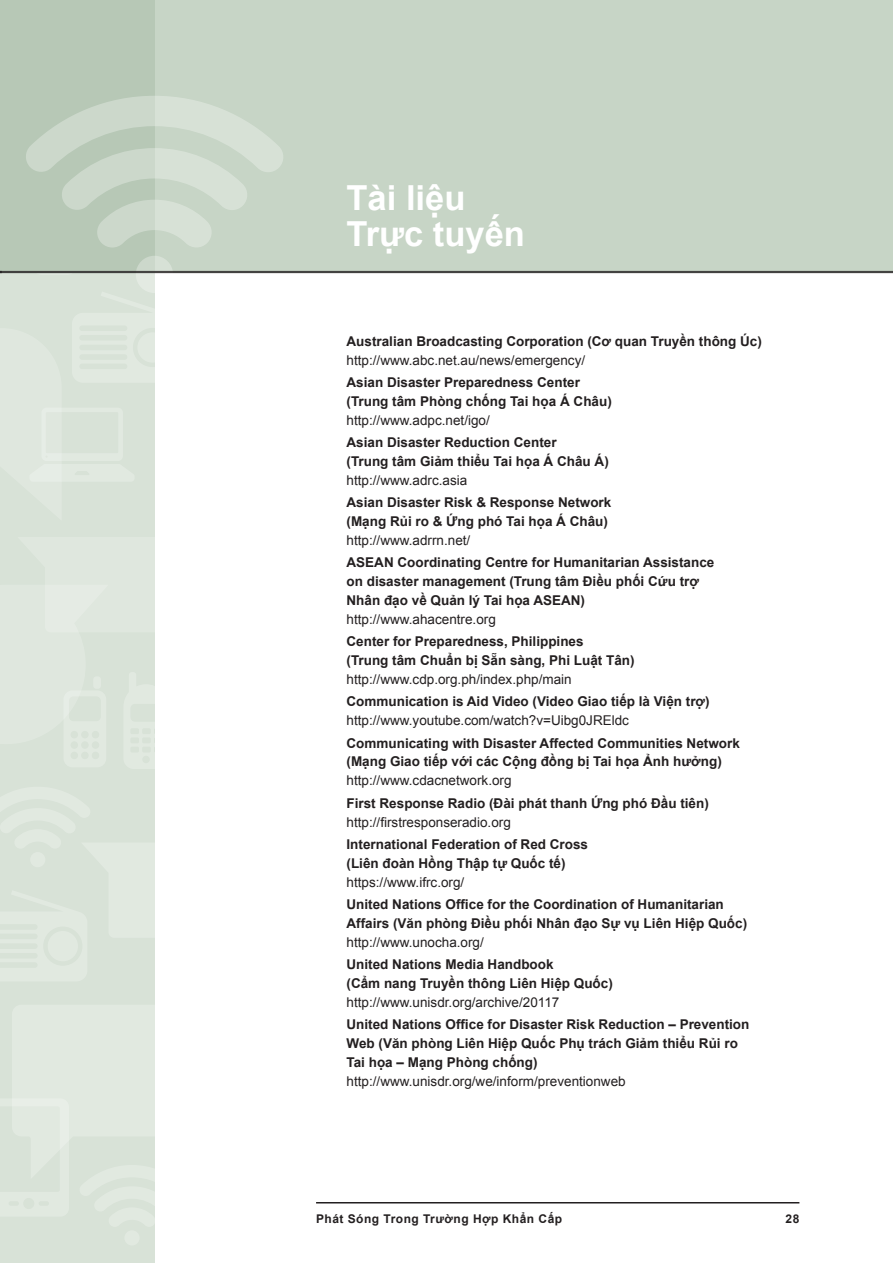
<style>
.page{position:relative;width:893px;height:1263px;background:#fff}
.page>*{position:absolute;margin:0;border:0;box-sizing:border-box;transform-origin:0 0}
.t1{font:700 34.5px/36px "Arial";color:#fff}
.t2{font:700 13.5px/18.8px "Arial";color:#231f20}
.t3{font:13.5px "Arial";color:#231f20}
.t4{font:700 12px "Arial";letter-spacing:.04em;color:#231f20}
</style>
<div class="page">
<hr style="left:316px;top:1202px;width:483px;height:1px;background:#231f20">
<div style="left:0;top:0;width:155px;height:1263px;background:#d8e2d7"></div>
<div style="left:124px;top:1230px;width:16px;height:15px;background:#e1e9e0;border-radius:50%"></div>
<svg style="left:45px;top:585px;width:63px;height:134px"></svg>
<svg style="left:29px;top:408px;width:33px;height:74px"></svg>
<svg style="left:12px;top:1098px;width:57px;height:52px"></svg>
<div style="left:0;top:0;width:893px;height:272px;background:#c7d5c6"></div>
<svg style="left:136px;top:256px;width:37px;height:37px"></svg>
<svg style="left:0;top:0;width:285px;height:275px"></svg>
<hr style="left:0;top:271px;width:893px;height:2px;background:#231f20">
<h1 class="t1" style="left:347px;top:181px;width:180px">Tài liệu<br>Trực tuyến</h1>
<p class="t2" style="left:347px;top:332px;width:417px">Australian Broadcasting Corporation (Cơ quan Truyền thông Úc)</p>
<p class="t3" style="left:347px;top:351px;width:240px">http://www.abc.net.au/news/emergency/</p>
<p class="t2" style="left:347px;top:373px;width:267px">Asian Disaster Preparedness Center (Trung tâm Phòng chống Tai họa Á Châu)</p>
<p class="t3" style="left:347px;top:411px;width:145px">http://www.adpc.net/igo/</p>
<p class="t2" style="left:347px;top:434px;width:264px">Asian Disaster Reduction Center<br>(Trung tâm Giảm thiểu Tai họa Á Châu Á)</p>
<p class="t3" style="left:347px;top:471px;width:122px">http://www.adrc.asia</p>
<p class="t2" style="left:347px;top:494px;width:266px">Asian Disaster Risk &amp; Response Network (Mạng Rủi ro &amp; Ứng phó Tai họa Á Châu)</p>
<p class="t3" style="left:347px;top:531px;width:125px">http://www.adrrn.net/</p>
<p class="t2" style="left:347px;top:554px;width:369px">ASEAN Coordinating Centre for Humanitarian Assistance on disaster management (Trung tâm Điều phối Cứu trợ<br>Nhân đạo về Quản lý Tai họa ASEAN)</p>
<p class="t3" style="left:347px;top:610px;width:151px">http://www.ahacentre.org</p>
<p class="t2" style="left:347px;top:633px;width:290px">Center for Preparedness, Philippines<br>(Trung tâm Chuẩn bị Sẵn sàng, Phi Luật Tân)</p>
<p class="t3" style="left:347px;top:670px;width:227px">http://www.cdp.org.ph/index.php/main</p>
<p class="t2" style="left:347px;top:693px;width:365px">Communication is Aid Video (Video Giao tiếp là Viện trợ)</p>
<p class="t3" style="left:347px;top:711px;width:284px">http://www.youtube.com/watch?v=Uibg0JREldc</p>
<p class="t2" style="left:347px;top:734px;width:395px">Communicating with Disaster Affected Communities Network (Mạng Giao tiếp với các Cộng đồng bị Tai họa Ảnh hưởng)</p>
<p class="t3" style="left:347px;top:772px;width:167px">http://www.cdacnetwork.org</p>
<p class="t2" style="left:347px;top:794px;width:364px">First Response Radio (Đài phát thanh Ứng phó Đầu tiên)</p>
<p class="t3" style="left:347px;top:813px;width:166px">http://firstresponseradio.org</p>
<p class="t2" style="left:347px;top:835px;width:243px">International Federation of Red Cross (Liên đoàn Hồng Thập tự Quốc tế)</p>
<p class="t3" style="left:347px;top:873px;width:119px">https://www.ifrc.org/</p>
<p class="t2" style="left:347px;top:895px;width:402px">United Nations Office for the Coordination of Humanitarian<br>Affairs (Văn phòng Điều phối Nhân đạo Sự vụ Liên Hiệp Quốc)</p>
<p class="t3" style="left:347px;top:933px;width:139px">http://www.unocha.org/</p>
<p class="t2" style="left:347px;top:956px;width:268px">United Nations Media Handbook<br>(Cẩm nang Truyền thông Liên Hiệp Quốc)</p>
<p class="t3" style="left:347px;top:993px;width:214px">http://www.unisdr.org/archive/20117</p>
<p class="t2" style="left:347px;top:1016px;width:404px">United Nations Office for Disaster Risk Reduction – Prevention<br>Web (Văn phòng Liên Hiệp Quốc Phụ trách Giảm thiểu Rủi ro<br>Tai họa – Mạng Phòng chống)</p>
<p class="t3" style="left:347px;top:1072px;width:281px">http://www.unisdr.org/we/inform/preventionweb</p>
<p class="t4" style="left:316px;top:1211px;width:248px">Phát Sóng Trong Trường Hợp Khẩn Cấp</p>
<p class="t4" style="left:786px;top:1211px;width:15px">28</p>
</div>
